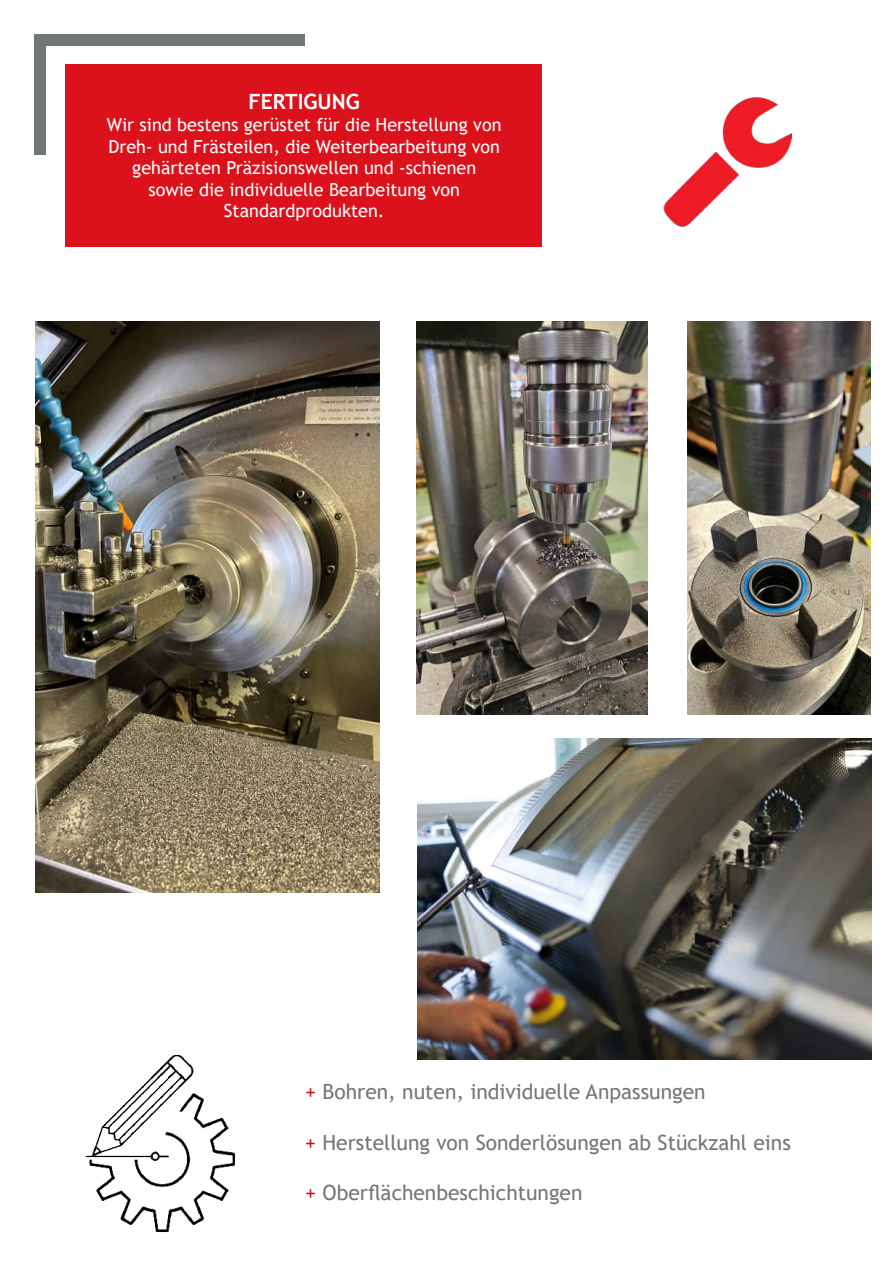
<style>
.page{position:relative;width:893px;height:1263px;background:#fff}
.page>*{position:absolute;margin:0;border:0;box-sizing:border-box;transform-origin:0 0}
.t1{font:21px "Trebuchet MS";color:#727777}
.t2{font:700 21px "Trebuchet MS";color:#fff}
.t3{font:18px/21.6px "Trebuchet MS";color:#fff;text-align:center}
.s1{color:#c20e19}
</style>
<div class="page">
<div style="left:65px;top:65px;width:477px;height:182px;background:#db121b"></div>
<div style="left:40px;top:34px;width:264px;height:12px;background:#727777"></div>
<div style="left:34px;top:34px;width:12px;height:121px;background:#727777"></div>
<img style="left:663px;top:96px;width:128px;height:131px">
<img style="left:85px;top:1055px;width:150px;height:177px">
<img style="left:35px;top:322px;width:345px;height:571px">
<img style="left:416px;top:322px;width:231px;height:393px">
<img style="left:687px;top:322px;width:184px;height:393px">
<img style="left:418px;top:739px;width:453px;height:321px">
<p class="t2" style="left:249px;top:89px;width:113px">FERTIGUNG</p>
<p class="t3" style="left:107px;top:114px;width:396px">Wir sind bestens gerüstet für die Herstellung von Dreh- und Frästeilen, die Weiterbearbeitung von gehärteten Präzisionswellen und -schienen<br>sowie die individuelle Bearbeitung von Standardprodukten.</p>
<p class="t1" style="left:305px;top:1078px;width:402px"><span class="s1">+</span> Bohren, nuten, individuelle Anpassungen</p>
<p class="t1" style="left:305px;top:1129px;width:487px"><span class="s1">+</span> Herstellung von Sonderlösungen ab Stückzahl eins</p>
<p class="t1" style="left:305px;top:1179px;width:279px"><span class="s1">+</span> Oberflächenbeschichtungen</p>
</div>
